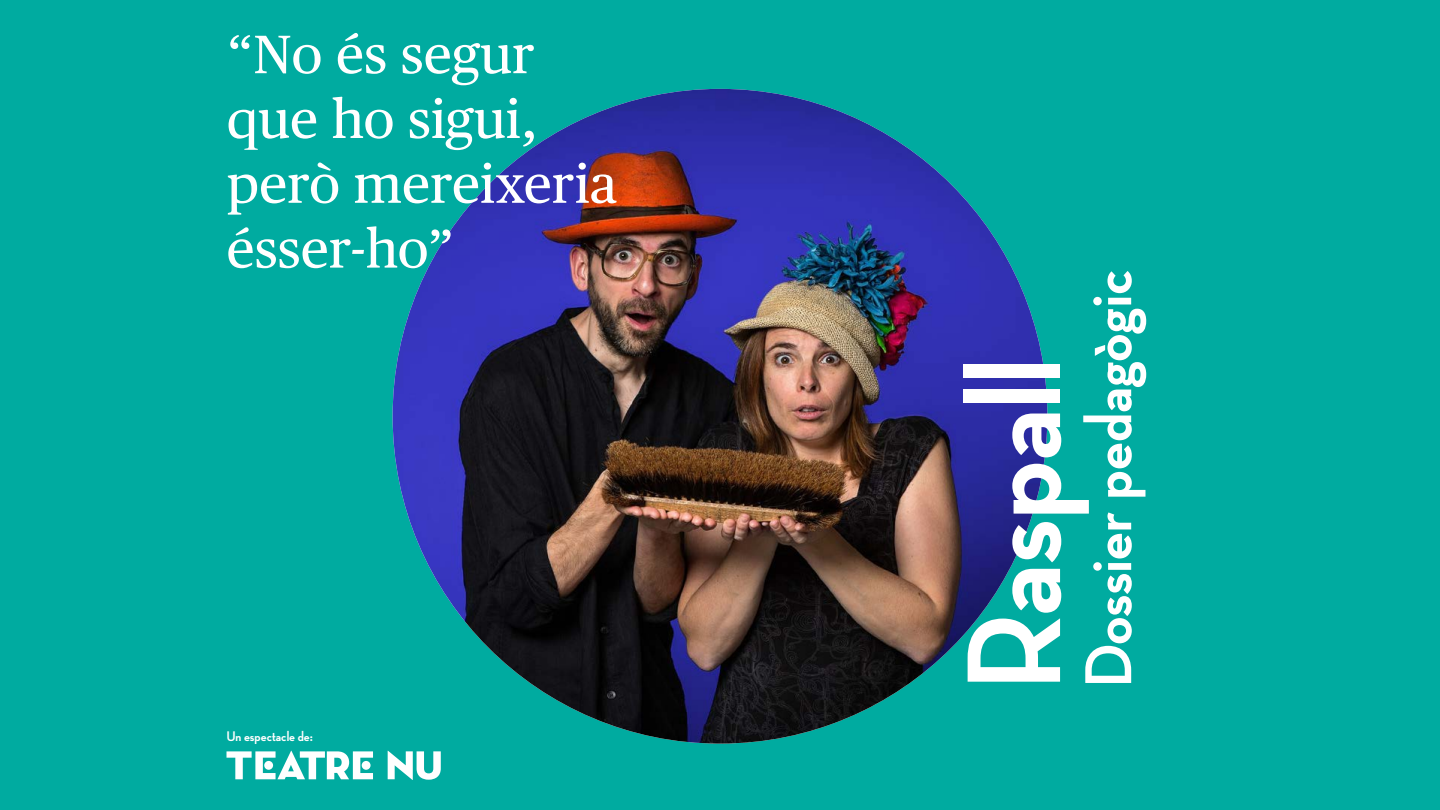
<style>
.page{position:relative;width:1440px;height:810px;background:#00aba0}
.page>*{position:absolute;margin:0;border:0;box-sizing:border-box;transform-origin:0 0}
.t1{font:700 135.98px "Neutra Disp";color:#fff}
.t2{font:700 67.5px "Neutra Disp";color:#fff}
.t3{font:54px/64.8px "Publico Text";color:#fff}
.t4{font:700 14.25px "Neutra Disp";color:#fff}
</style>
<div class="page">
<img style="left:393px;top:89px;width:654px;height:655px;border-radius:327px">
<svg style="left:227px;top:751px;width:214px;height:29px"></svg>
<p class="t3" style="left:226px;top:22px;width:392px">“No és segur que ho sigui, però mereixeria ésser-ho”</p>
<p class="t4" style="left:226px;top:728px;width:88px">Un espectacle de:</p>
<p class="t2" style="left:1071px;top:688px;width:420px;rotate:-90deg">Dossier pedagògic</p>
<h1 class="t1" style="left:938px;top:692px;width:335px;rotate:-90deg">Raspall</h1>
</div>
